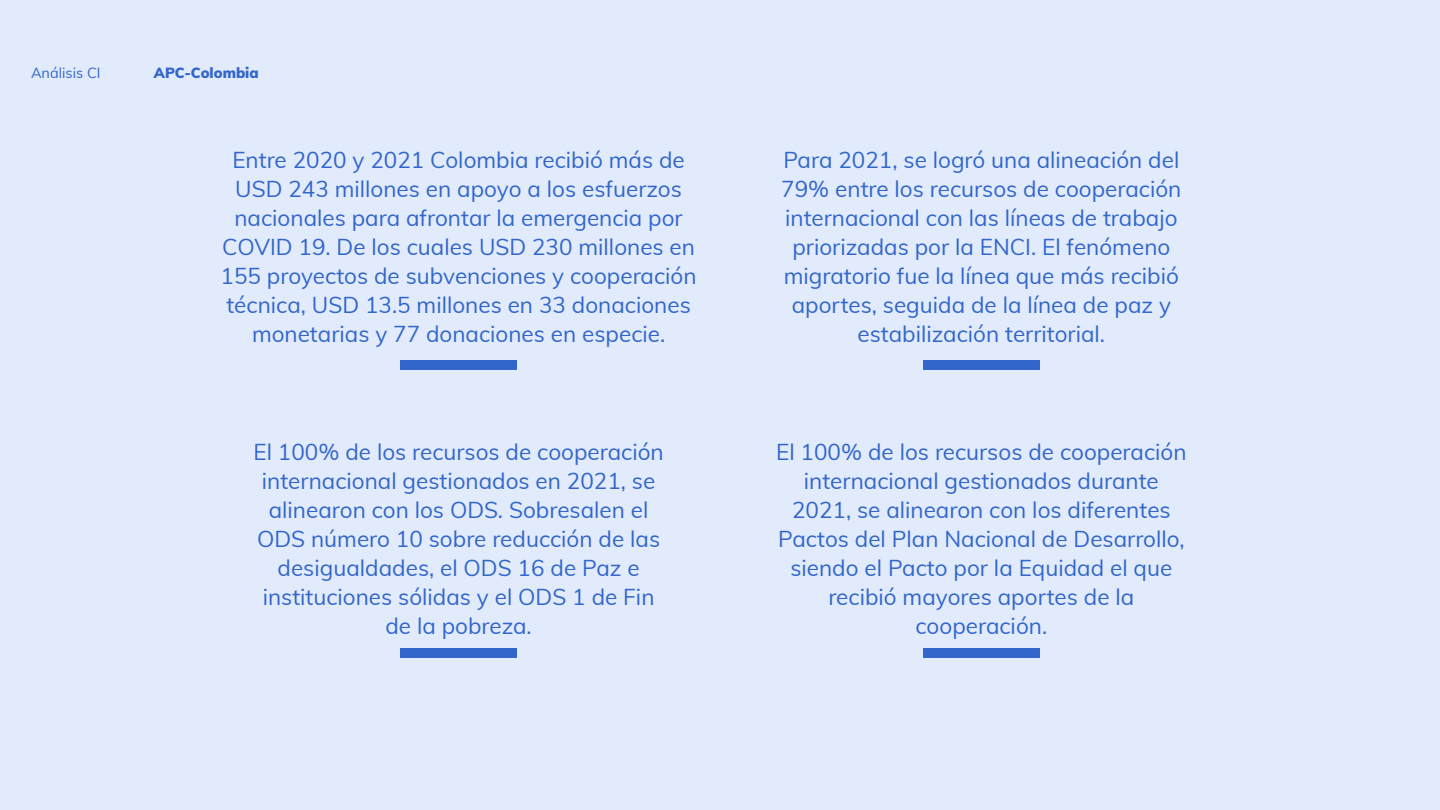
<style>
.page{position:relative;width:1440px;height:810px;background:#e1ebfc}
.page>*{position:absolute;margin:0;border:0;box-sizing:border-box;transform-origin:0 0}
.t1{font:22.5px/29px "Muli";color:#3366cb;text-align:center}
.t2{font:900 14.4px "Muli";color:#3366cb}
.t3{font:14.4px "Muli";color:#3366cb}
</style>
<div class="page">
<div style="left:400px;top:360px;width:117px;height:9px;background:#3366cb"></div>
<div style="left:923px;top:360px;width:117px;height:9px;background:#3366cb"></div>
<div style="left:400px;top:648px;width:117px;height:10px;background:#3366cb"></div>
<div style="left:923px;top:648px;width:117px;height:10px;background:#3366cb"></div>
<p class="t3" style="left:31px;top:62px;width:71px">Análisis CI</p>
<p class="t2" style="left:154px;top:62px;width:106px">APC-Colombia</p>
<p class="t1" style="left:221px;top:144px;width:478px">Entre 2020 y 2021 Colombia recibió más de USD 243 millones en apoyo a los esfuerzos nacionales para afrontar la emergencia por COVID 19. De los cuales USD 230 millones en 155 proyectos de subvenciones y cooperación técnica, USD 13.5 millones en 33 donaciones monetarias y 77 donaciones en especie.</p>
<p class="t1" style="left:781px;top:144px;width:402px">Para 2021, se logró una alineación del 79% entre los recursos de cooperación internacional con las líneas de trabajo priorizadas por la ENCI. El fenómeno migratorio fue la línea que más recibió aportes, seguida de la línea de paz y estabilización territorial.</p>
<p class="t1" style="left:253px;top:436px;width:412px">El 100% de los recursos de cooperación internacional gestionados en 2021, se alinearon con los ODS. Sobresalen el ODS número 10 sobre reducción de las desigualdades, el ODS 16 de Paz e instituciones sólidas y el ODS 1 de Fin de la pobreza.</p>
<p class="t1" style="left:776px;top:436px;width:412px">El 100% de los recursos de cooperación internacional gestionados durante 2021, se alinearon con los diferentes Pactos del Plan Nacional de Desarrollo, siendo el Pacto por la Equidad el que recibió mayores aportes de la cooperación.</p>
</div>
